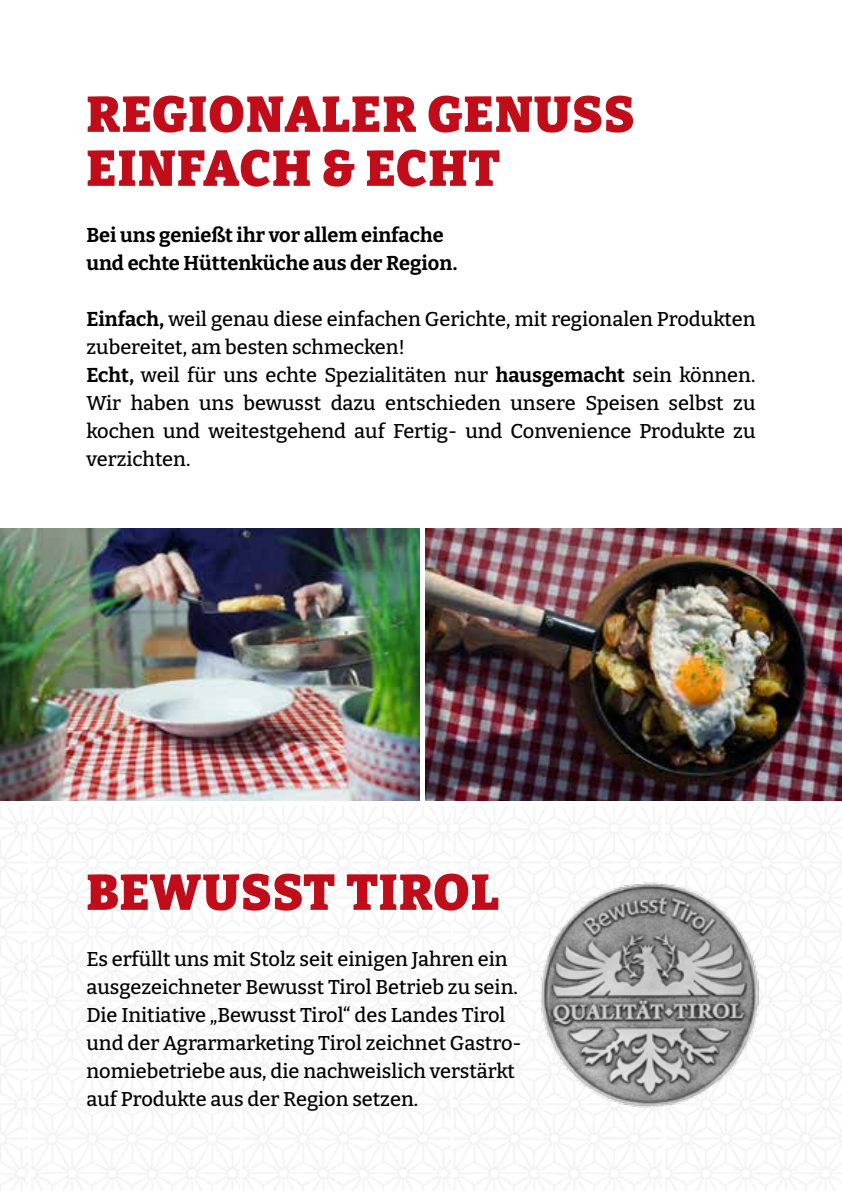
<style>
.page{position:relative;width:842px;height:1191px;background:#fff}
.page>*{position:absolute;margin:0;border:0;box-sizing:border-box;transform-origin:0 0}
.t1{font:900 50px/54px "Bitter";letter-spacing:.03em;color:#c10c1a}
.t2{font:500 20px/28px "Bitter";color:#000}
.t3{font:700 20px/28px "Bitter";color:#000}
.s1{font-weight:700}
</style>
<div class="page">
<img style="left:425px;top:528px;width:417px;height:272px">
<img style="left:533px;top:877px;width:237px;height:231px">
<img style="left:0;top:528px;width:420px;height:272px">
<h1 class="t1" style="left:86px;top:83px;width:549px">REGIONALER GENUSS<br>EINFACH &amp; ECHT</h1>
<p class="t3" style="left:86px;top:219px;width:372px">Bei uns genießt ihr vor allem einfache und echte Hüttenküche aus der Region.</p>
<p class="t2" style="left:86px;top:304px;width:671px"><span class="s1">Einfach,</span> weil genau diese einfachen Gerichte, mit regionalen Produkten zubereitet, am besten schmecken!<br><span class="s1">Echt,</span> weil für uns echte Spezialitäten nur <span class="s1">hausgemacht</span> sein können.<br>Wir haben uns bewusst dazu entschieden unsere Speisen selbst zu kochen und weitestgehend auf Fertig- und Convenience Produkte zu verzichten.</p>
<h1 class="t1" style="left:86px;top:861px;width:414px">BEWUSST TIROL</h1>
<p class="t2" style="left:86px;top:943px;width:437px">Es erfüllt uns mit Stolz seit einigen Jahren ein ausgezeichneter Bewusst Tirol Betrieb zu sein.<br>Die Initiative „Bewusst Tirol“ des Landes Tirol und der Agrarmarketing Tirol zeichnet Gastro&shy;nomiebetriebe aus, die nachweislich verstärkt auf Produkte aus der Region setzen.</p>
</div>
